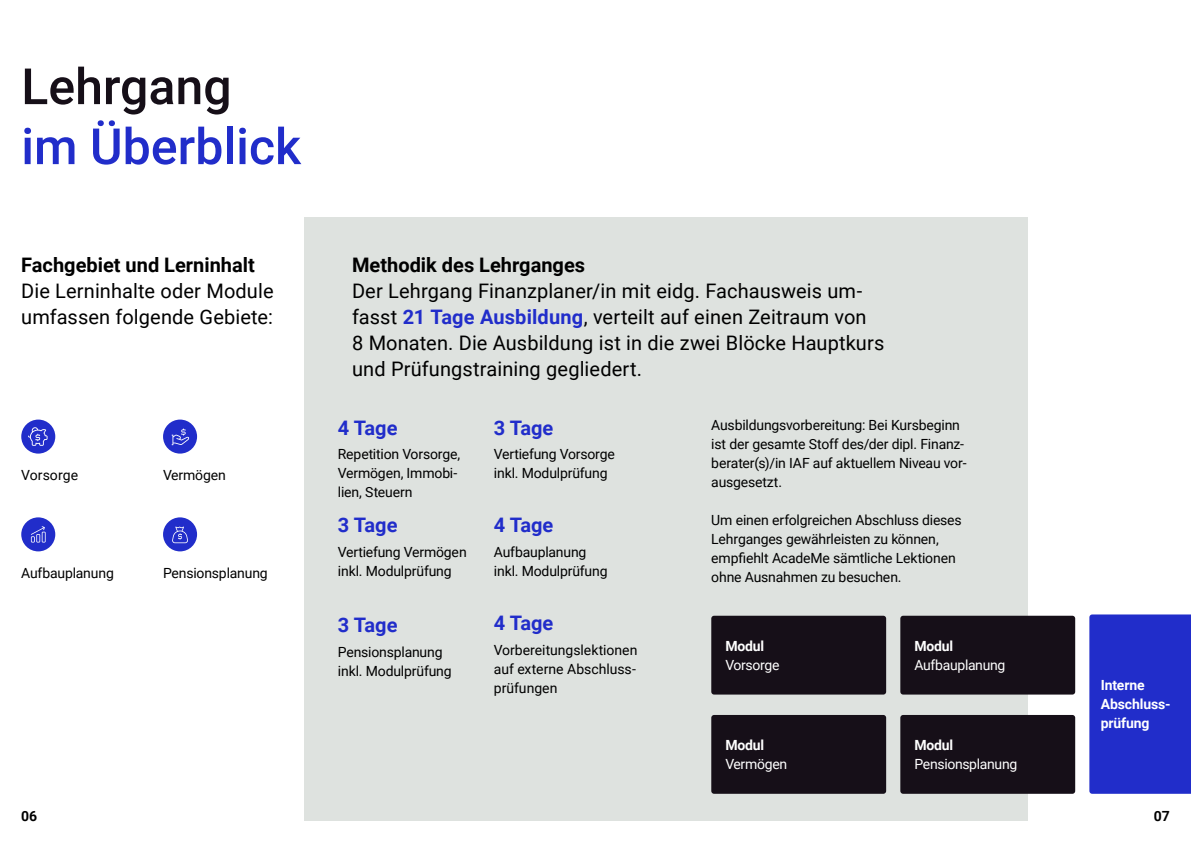
<style>
.page{position:relative;width:1191px;height:842px;background:#fff}
.page>*{position:absolute;margin:0;border:0;box-sizing:border-box;transform-origin:0 0}
.t1{font:500 50px "Roboto";color:#212dca}
.t2{font:500 50px "Roboto";color:#160f18}
.t3{font:20px/26px "Roboto";letter-spacing:.005em;color:#000}
.t4{font:700 20px "Roboto";color:#000}
.t5{font:700 20px "Roboto";color:#212dca}
.t6{font:14px/19px "Roboto";letter-spacing:-.01em;color:#000}
.t7{font:700 14px/19px "Roboto";letter-spacing:-.015em;color:#fff}
.t8{font:14px "Roboto";letter-spacing:-.02em;color:#fff}
.t9{font:14px "Roboto";letter-spacing:.01em;color:#000}
.t10{font:700 14px "Roboto";color:#000}
.s1{font-weight:700;color:#212dca}
</style>
<div class="page">
<div style="left:21px;top:420px;width:34px;height:34px;background:#212dca;border-radius:50%"></div>
<div style="left:163px;top:420px;width:34px;height:34px;background:#212dca;border-radius:50%"></div>
<div style="left:21px;top:517px;width:34px;height:34px;background:#212dca;border-radius:50%"></div>
<div style="left:163px;top:517px;width:34px;height:34px;background:#212dca;border-radius:50%"></div>
<div style="left:305px;top:217px;width:723px;height:604px;background:#dee2df"></div>
<div style="left:711px;top:616px;width:175px;height:78px;background:#160f18;border-radius:3px"></div>
<div style="left:711px;top:715px;width:175px;height:79px;background:#160f18;border-radius:3px"></div>
<div style="left:900px;top:616px;width:175px;height:78px;background:#160f18;border-radius:3px"></div>
<div style="left:900px;top:715px;width:175px;height:79px;background:#160f18;border-radius:3px"></div>
<div style="left:1089px;top:614px;width:102px;height:180px;background:#212dca"></div>
<svg style="left:28px;top:427px;width:20px;height:19px"></svg>
<svg style="left:172px;top:428px;width:17px;height:17px"></svg>
<svg style="left:31px;top:526px;width:15px;height:16px"></svg>
<svg style="left:172px;top:526px;width:16px;height:17px"></svg>
<h1 class="t2" style="left:21px;top:51px;width:212px">Lehrgang</h1>
<h1 class="t1" style="left:21px;top:111px;width:281px">im Überblick</h1>
<h2 class="t4" style="left:21px;top:251px;width:235px">Fachgebiet und Lerninhalt</h2>
<h2 class="t3" style="left:21px;top:277px;width:254px">Die Lerninhalte oder Module umfassen folgende Gebiete:</h2>
<p class="t9" style="left:21px;top:465px;width:59px">Vorsorge</p>
<p class="t6" style="left:163px;top:465px;width:64px">Vermögen</p>
<p class="t6" style="left:21px;top:562px;width:94px">Aufbauplanung</p>
<p class="t6" style="left:163px;top:562px;width:106px">Pensionsplanung</p>
<h2 class="t4" style="left:352px;top:251px;width:234px">Methodik des Lehrganges</h2>
<h2 class="t3" style="left:352px;top:277px;width:534px">Der Lehrgang Finanzplaner/in mit eidg. Fachausweis um&shy;fasst <span class="s1">21 Tage Ausbildung</span>, verteilt auf einen Zeitraum von<br>8 Monaten. Die Ausbildung ist in die zwei Blöcke Hauptkurs und Prüfungstraining gegliedert.</h2>
<h2 class="t5" style="left:494px;top:413px;width:61px">3 Tage</h2>
<p class="t6" style="left:494px;top:444px;width:123px">Vertiefung Vorsorge inkl. Modulprüfung</p>
<h2 class="t5" style="left:338px;top:511px;width:61px">3 Tage</h2>
<p class="t6" style="left:338px;top:542px;width:130px">Vertiefung Vermögen inkl. Modulprüfung</p>
<p class="t6" style="left:711px;top:415px;width:257px">Ausbildungsvorbereitung: Bei Kursbeginn ist der gesamte Stoff des/der dipl. Finanz&shy;berater(s)/in IAF auf aktuellem Niveau vor&shy;ausgesetzt.</p>
<p class="t6" style="left:711px;top:510px;width:252px">Um einen erfolgreichen Abschluss dieses Lehrganges gewährleisten zu können, empfiehlt AcadeMe sämtliche Lektionen ohne Ausnahmen zu besuchen.</p>
<h2 class="t5" style="left:338px;top:413px;width:61px">4 Tage</h2>
<p class="t6" style="left:338px;top:444px;width:124px">Repetition Vorsorge,<br>Vermögen, Immobi&shy;lien, Steuern</p>
<h2 class="t5" style="left:494px;top:511px;width:61px">4 Tage</h2>
<p class="t6" style="left:494px;top:542px;width:115px">Aufbauplanung inkl. Modulprüfung</p>
<h2 class="t5" style="left:338px;top:611px;width:61px">3 Tage</h2>
<p class="t6" style="left:338px;top:641px;width:115px">Pensionsplanung inkl. Modulprüfung</p>
<h2 class="t5" style="left:494px;top:609px;width:61px">4 Tage</h2>
<p class="t6" style="left:494px;top:640px;width:145px;text-align:justify">Vorbereitungslektionen auf externe Abschluss&shy;prüfungen</p>
<p class="t7" style="left:725px;top:636px;width:40px">Modul</p>
<p class="t8" style="left:725px;top:655px;width:56px">Vorsorge</p>
<p class="t7" style="left:725px;top:735px;width:40px">Modul</p>
<p class="t8" style="left:725px;top:754px;width:63px">Vermögen</p>
<p class="t7" style="left:914px;top:636px;width:40px">Modul</p>
<p class="t8" style="left:914px;top:655px;width:92px">Aufbauplanung</p>
<p class="t7" style="left:914px;top:735px;width:40px">Modul</p>
<p class="t8" style="left:914px;top:754px;width:104px">Pensionsplanung</p>
<p class="t7" style="left:1100px;top:675px;width:71px">Interne<br>Abschluss&shy;prüfung</p>
<p class="t10" style="left:21px;top:806px;width:17px">06</p>
<p class="t10" style="left:1154px;top:806px;width:17px">07</p>
</div>
